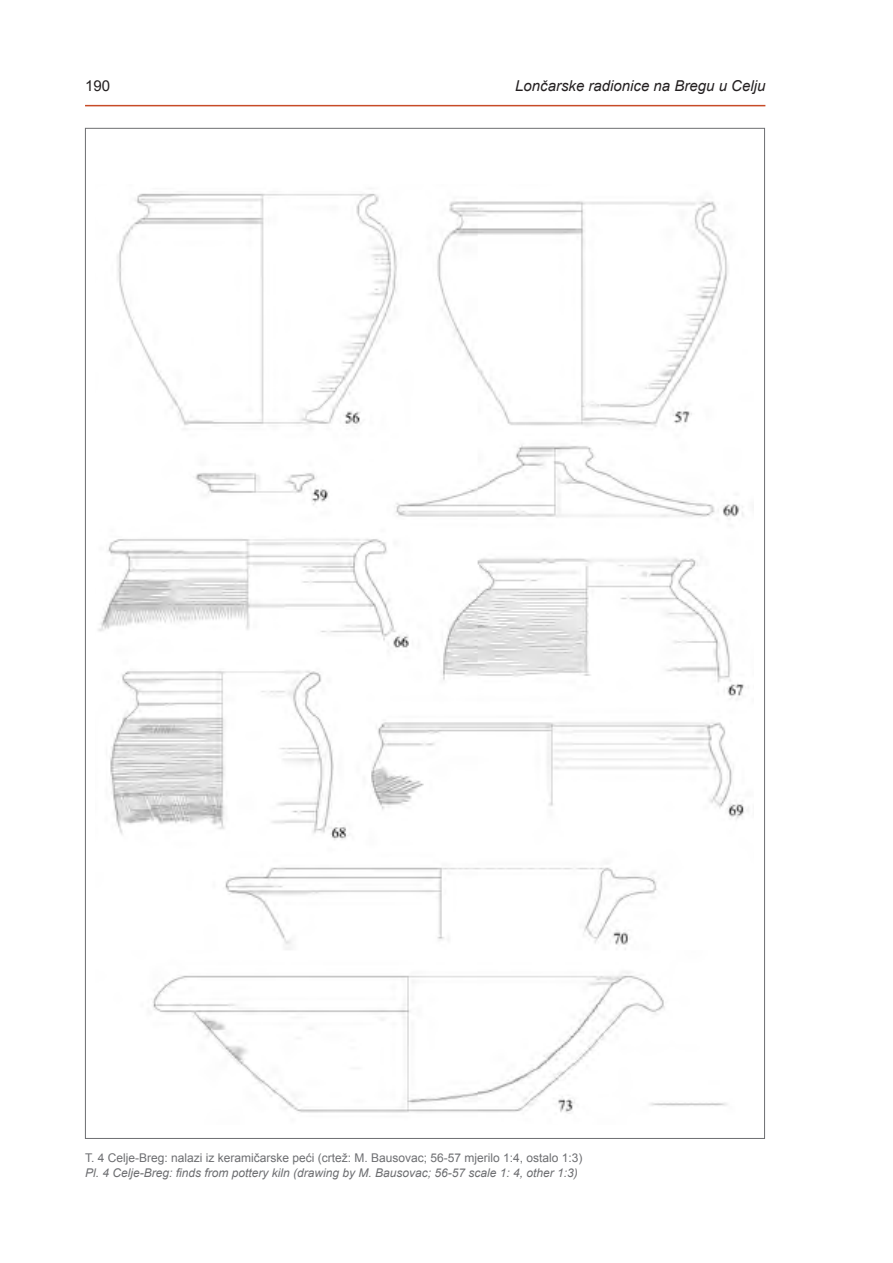
<style>
.page{position:relative;width:893px;height:1263px;background:#fff}
.page>*{position:absolute;margin:0;border:0;box-sizing:border-box;transform-origin:0 0}
.t1{font:italic 15px "Arial";color:#231f20}
.t2{font:15px "Arial";color:#231f20}
.t3{font:12px "Arial";color:#6d6e71}
.t4{font:italic 12px "Arial";color:#6d6e71}
</style>
<div class="page">
<hr style="left:85px;top:105px;width:680px;height:1px;background:#c74b27">
<img style="left:98px;top:193px;width:650px;height:921px">
<p class="t2" style="left:85px;top:76px;width:27px">190</p>
<p class="t1" style="left:515px;top:76px;width:252px">Lončarske radionice na Bregu u Celju</p>
<p class="t3" style="left:85px;top:1150px;width:499px">T. 4 Celje-Breg: nalazi iz keramičarske peći (crtež: M. Bausovac; 56-57 mjerilo 1:4, ostalo 1:3)</p>
<p class="t4" style="left:85px;top:1165px;width:494px">Pl. 4 Celje-Breg: finds from pottery kiln (drawing by M. Bausovac; 56-57 scale 1: 4, other 1:3)</p>
</div>
